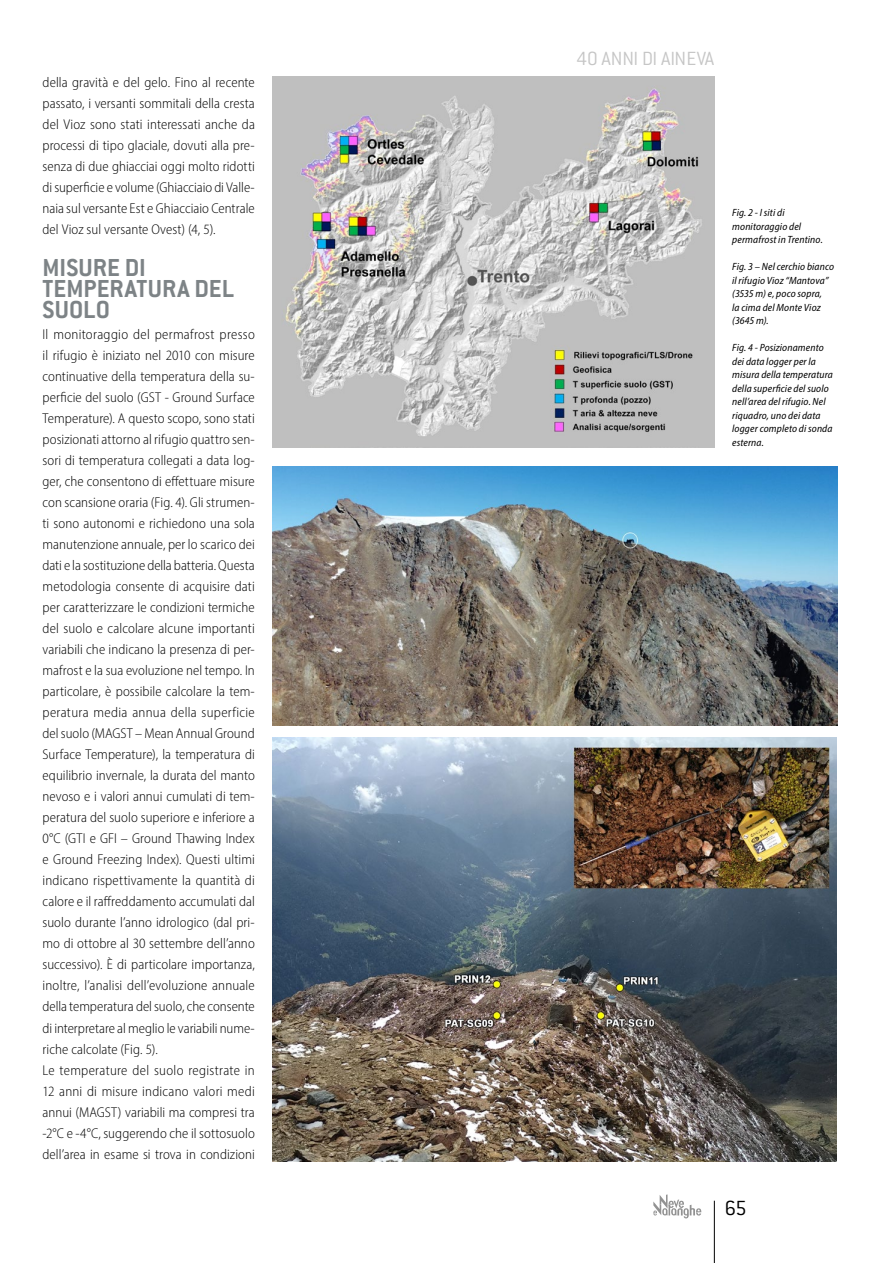
<style>
.page{position:relative;width:893px;height:1263px;background:#fff}
.page>*{position:absolute;margin:0;border:0;box-sizing:border-box;transform-origin:0 0}
.t1{font:700 27px/21px "Conduit ITC";color:#7d8386}
.t2{font:300 22.5px "Conduit ITC";color:#000}
.t3{font:300 21px "Conduit ITC";letter-spacing:-.005em;color:#c6c6c6}
.t4{font:300 semi-condensed 14.25px/21px "Myriad Pro";letter-spacing:.005em;color:#000;text-align:justify}
.t5{font:italic semi-condensed 10.5px/13.5px "Myriad Pro";letter-spacing:.015em;color:#000}
</style>
<div class="page">
<hr style="left:714px;top:1201px;width:1px;height:62px;background:#000">
<svg style="left:653px;top:1194px;width:48px;height:24px"></svg>
<img style="left:272px;top:77px;width:443px;height:370px">
<img style="left:272px;top:467px;width:566px;height:259px">
<img style="left:272px;top:738px;width:565px;height:423px">
<p class="t4" style="left:43px;top:72px;width:214px">della gravità e del gelo. Fino al recente passato, i versanti sommitali della cresta del Vioz sono stati interessati anche da processi di tipo glaciale, dovuti alla pre&shy;senza di due ghiacciai oggi molto ridotti di superficie e volume (Ghiacciaio di Valle&shy;naia sul versante Est e Ghiacciaio Centrale del Vioz sul versante Ovest) (4, 5).</p>
<h1 class="t1" style="left:43px;top:257px;width:193px">MISURE DI<br>TEMPERATURA DEL<br>SUOLO</h1>
<p class="t4" style="left:43px;top:324px;width:214px;text-align:left">Il monitoraggio del permafrost presso il rifugio è iniziato nel 2010 con misure continuative della temperatura della su&shy;perficie del suolo (GST - Ground Surface Temperature). A questo scopo, sono stati posizionati attorno al rifugio quattro sen&shy;sori di temperatura collegati a data log&shy;ger, che consentono di effettuare misure con scansione oraria (Fig. 4). Gli strumen&shy;ti sono autonomi e richiedono una sola manutenzione annuale, per lo scarico dei dati e la sostituzione della batteria. Questa metodologia consente di acquisire dati per caratterizzare le condizioni termiche del suolo e calcolare alcune importanti variabili che indicano la presenza di per&shy;mafrost e la sua evoluzione nel tempo. In particolare, è possibile calcolare la tem&shy;peratura media annua della superficie del suolo (MAGST – Mean Annual Ground Surface Temperature), la temperatura di equilibrio invernale, la durata del manto nevoso e i valori annui cumulati di tem&shy;peratura del suolo superiore e inferiore a 0°C (GTI e GFI – Ground Thawing Index e Ground Freezing Index). Questi ultimi indicano rispettivamente la quantità di calore e il raffreddamento accumulati dal suolo durante l’anno idrologico (dal pri&shy;mo di ottobre al 30 settembre dell’anno successivo). È di particolare importanza, inoltre, l’analisi dell’evoluzione annuale della temperatura del suolo, che consente di interpretare al meglio le variabili nume&shy;riche calcolate (Fig. 5).<br>Le temperature del suolo registrate in 12 anni di misure indicano valori medi annui (MAGST) variabili ma compresi tra -2°C e -4°C, suggerendo che il sottosuolo dell’area in esame si trova in condizioni</p>
<h3 class="t3" style="left:576px;top:47px;width:139px">40 ANNI DI AINEVA</h3>
<p class="t5" style="left:732px;top:206px;width:92px">Fig. 2 - I siti di monitoraggio del permafrost in Trentino.</p>
<p class="t5" style="left:732px;top:260px;width:103px">Fig. 3 – Nel cerchio bianco il rifugio Vioz “Mantova” (3535 m) e, poco sopra,<br>la cima del Monte Vioz (3645 m).</p>
<p class="t5" style="left:732px;top:341px;width:102px">Fig. 4 - Posizionamento dei data logger per la misura della temperatura della superficie del suolo nell’area del rifugio. Nel riquadro, uno dei data logger completo di sonda esterna.</p>
<h2 class="t2" style="left:725px;top:1195px;width:23px">65</h2>
</div>
